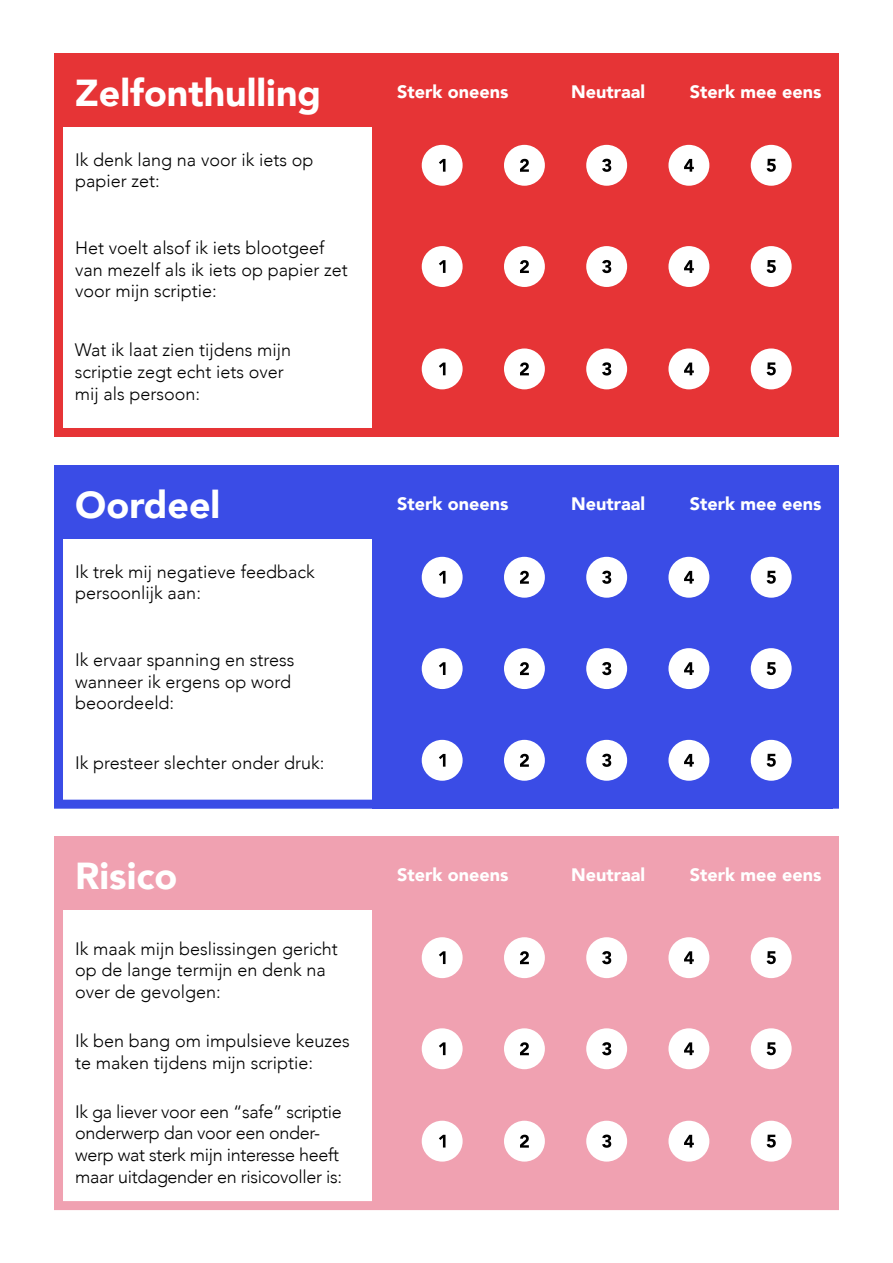
<style>
.page{position:relative;width:893px;height:1263px;background:#fff}
.page>*{position:absolute;margin:0;border:0;box-sizing:border-box;transform-origin:0 0}
.t1{font:900 37.5px "Avenir";color:#fff}
.t2{font:300 18px/21.6px "Avenir";color:#000}
.t3{font:300 18px/21.6px "Avenir";letter-spacing:-.02em;color:#000}
.t4{font:900 18px "Avenir";color:#fff}
</style>
<div class="page">
<div style="left:54px;top:113px;width:785px;height:324px;border:9px solid #e63436"></div>
<div style="left:54px;top:525px;width:785px;height:284px;border:9px solid #3a4ce6"></div>
<div style="left:54px;top:896px;width:785px;height:314px;border:9px solid #f0a1b1"></div>
<div style="left:54px;top:53px;width:785px;height:73px;background:#e63436"></div>
<div style="left:54px;top:465px;width:785px;height:73px;background:#3a4ce6"></div>
<div style="left:54px;top:836px;width:785px;height:74px;background:#f0a1b1"></div>
<div style="left:372px;top:122px;width:461px;height:310px;background:#e63436"></div>
<div style="left:372px;top:534px;width:461px;height:275px;background:#3a4ce6"></div>
<div style="left:372px;top:905px;width:461px;height:302px;background:#f0a1b1"></div>
<div style="left:422px;top:145px;width:41px;height:41px;background:#fff;border-radius:50%"></div>
<div style="left:751px;top:145px;width:41px;height:41px;background:#fff;border-radius:50%"></div>
<div style="left:586px;top:145px;width:41px;height:41px;background:#fff;border-radius:50%"></div>
<div style="left:504px;top:145px;width:41px;height:41px;background:#fff;border-radius:50%"></div>
<div style="left:668px;top:145px;width:41px;height:41px;background:#fff;border-radius:50%"></div>
<svg style="left:439px;top:159px;width:6px;height:13px"></svg>
<svg style="left:520px;top:159px;width:9px;height:13px"></svg>
<svg style="left:602px;top:159px;width:9px;height:13px"></svg>
<svg style="left:684px;top:159px;width:10px;height:13px"></svg>
<svg style="left:767px;top:159px;width:9px;height:13px"></svg>
<div style="left:422px;top:557px;width:41px;height:41px;background:#fff;border-radius:50%"></div>
<div style="left:751px;top:557px;width:41px;height:41px;background:#fff;border-radius:50%"></div>
<div style="left:586px;top:557px;width:41px;height:41px;background:#fff;border-radius:50%"></div>
<div style="left:504px;top:557px;width:41px;height:41px;background:#fff;border-radius:50%"></div>
<div style="left:668px;top:557px;width:41px;height:41px;background:#fff;border-radius:50%"></div>
<svg style="left:439px;top:571px;width:6px;height:13px"></svg>
<svg style="left:520px;top:571px;width:9px;height:13px"></svg>
<svg style="left:602px;top:571px;width:9px;height:13px"></svg>
<svg style="left:684px;top:571px;width:10px;height:13px"></svg>
<svg style="left:767px;top:571px;width:9px;height:13px"></svg>
<div style="left:422px;top:937px;width:41px;height:41px;background:#fff;border-radius:50%"></div>
<div style="left:751px;top:937px;width:41px;height:41px;background:#fff;border-radius:50%"></div>
<div style="left:586px;top:937px;width:41px;height:41px;background:#fff;border-radius:50%"></div>
<div style="left:504px;top:937px;width:41px;height:41px;background:#fff;border-radius:50%"></div>
<div style="left:668px;top:937px;width:41px;height:41px;background:#fff;border-radius:50%"></div>
<svg style="left:439px;top:951px;width:6px;height:13px"></svg>
<svg style="left:520px;top:951px;width:9px;height:13px"></svg>
<svg style="left:602px;top:951px;width:9px;height:13px"></svg>
<svg style="left:684px;top:951px;width:10px;height:13px"></svg>
<svg style="left:767px;top:951px;width:9px;height:13px"></svg>
<div style="left:422px;top:246px;width:41px;height:41px;background:#fff;border-radius:50%"></div>
<div style="left:751px;top:246px;width:41px;height:41px;background:#fff;border-radius:50%"></div>
<div style="left:586px;top:246px;width:41px;height:41px;background:#fff;border-radius:50%"></div>
<div style="left:504px;top:246px;width:41px;height:41px;background:#fff;border-radius:50%"></div>
<div style="left:668px;top:246px;width:41px;height:41px;background:#fff;border-radius:50%"></div>
<svg style="left:439px;top:260px;width:6px;height:13px"></svg>
<svg style="left:520px;top:260px;width:9px;height:13px"></svg>
<svg style="left:602px;top:260px;width:9px;height:13px"></svg>
<svg style="left:684px;top:260px;width:10px;height:13px"></svg>
<svg style="left:767px;top:260px;width:9px;height:13px"></svg>
<div style="left:422px;top:648px;width:41px;height:41px;background:#fff;border-radius:50%"></div>
<div style="left:751px;top:648px;width:41px;height:41px;background:#fff;border-radius:50%"></div>
<div style="left:586px;top:648px;width:41px;height:41px;background:#fff;border-radius:50%"></div>
<div style="left:504px;top:648px;width:41px;height:41px;background:#fff;border-radius:50%"></div>
<div style="left:668px;top:648px;width:41px;height:41px;background:#fff;border-radius:50%"></div>
<svg style="left:439px;top:662px;width:6px;height:13px"></svg>
<svg style="left:520px;top:662px;width:9px;height:13px"></svg>
<svg style="left:602px;top:662px;width:9px;height:13px"></svg>
<svg style="left:684px;top:662px;width:10px;height:13px"></svg>
<svg style="left:767px;top:662px;width:9px;height:13px"></svg>
<div style="left:422px;top:1028px;width:41px;height:41px;background:#fff;border-radius:50%"></div>
<div style="left:751px;top:1028px;width:41px;height:41px;background:#fff;border-radius:50%"></div>
<div style="left:586px;top:1028px;width:41px;height:41px;background:#fff;border-radius:50%"></div>
<div style="left:504px;top:1028px;width:41px;height:41px;background:#fff;border-radius:50%"></div>
<div style="left:668px;top:1028px;width:41px;height:41px;background:#fff;border-radius:50%"></div>
<svg style="left:439px;top:1042px;width:6px;height:13px"></svg>
<svg style="left:520px;top:1042px;width:9px;height:13px"></svg>
<svg style="left:602px;top:1042px;width:9px;height:13px"></svg>
<svg style="left:684px;top:1042px;width:10px;height:13px"></svg>
<svg style="left:767px;top:1042px;width:9px;height:13px"></svg>
<div style="left:422px;top:348px;width:41px;height:41px;background:#fff;border-radius:50%"></div>
<div style="left:751px;top:348px;width:41px;height:41px;background:#fff;border-radius:50%"></div>
<div style="left:586px;top:348px;width:41px;height:41px;background:#fff;border-radius:50%"></div>
<div style="left:504px;top:348px;width:41px;height:41px;background:#fff;border-radius:50%"></div>
<div style="left:668px;top:348px;width:41px;height:41px;background:#fff;border-radius:50%"></div>
<svg style="left:439px;top:363px;width:6px;height:12px"></svg>
<svg style="left:520px;top:362px;width:9px;height:13px"></svg>
<svg style="left:602px;top:362px;width:9px;height:13px"></svg>
<svg style="left:684px;top:363px;width:10px;height:12px"></svg>
<svg style="left:767px;top:362px;width:9px;height:13px"></svg>
<div style="left:422px;top:740px;width:41px;height:41px;background:#fff;border-radius:50%"></div>
<div style="left:751px;top:740px;width:41px;height:41px;background:#fff;border-radius:50%"></div>
<div style="left:586px;top:740px;width:41px;height:41px;background:#fff;border-radius:50%"></div>
<div style="left:504px;top:740px;width:41px;height:41px;background:#fff;border-radius:50%"></div>
<div style="left:668px;top:740px;width:41px;height:41px;background:#fff;border-radius:50%"></div>
<svg style="left:439px;top:754px;width:6px;height:13px"></svg>
<svg style="left:520px;top:754px;width:9px;height:13px"></svg>
<svg style="left:602px;top:754px;width:9px;height:13px"></svg>
<svg style="left:684px;top:754px;width:10px;height:13px"></svg>
<svg style="left:767px;top:754px;width:9px;height:13px"></svg>
<div style="left:422px;top:1121px;width:41px;height:40px;background:#fff;border-radius:50%"></div>
<div style="left:751px;top:1121px;width:41px;height:40px;background:#fff;border-radius:50%"></div>
<div style="left:586px;top:1121px;width:41px;height:40px;background:#fff;border-radius:50%"></div>
<div style="left:504px;top:1121px;width:41px;height:40px;background:#fff;border-radius:50%"></div>
<div style="left:668px;top:1121px;width:41px;height:40px;background:#fff;border-radius:50%"></div>
<svg style="left:439px;top:1135px;width:6px;height:12px"></svg>
<svg style="left:520px;top:1135px;width:9px;height:12px"></svg>
<svg style="left:602px;top:1134px;width:9px;height:14px"></svg>
<svg style="left:684px;top:1135px;width:10px;height:12px"></svg>
<svg style="left:767px;top:1135px;width:9px;height:12px"></svg>
<h1 class="t1" style="left:75px;top:60px;width:247px">Zelfonthulling</h1>
<p class="t2" style="left:75px;top:149px;width:240px">Ik denk lang na voor ik iets op papier zet:</p>
<p class="t2" style="left:75px;top:237px;width:274px">Het voelt alsof ik iets blootgeef van mezelf als ik iets op papier zet voor mijn scriptie:</p>
<p class="t2" style="left:75px;top:339px;width:218px">Wat ik laat zien tijdens mijn scriptie zegt echt iets over mij als persoon:</p>
<h1 class="t1" style="left:75px;top:472px;width:147px">Oordeel</h1>
<p class="t2" style="left:75px;top:561px;width:241px">Ik trek mij negatieve feedback persoonlijk aan:</p>
<p class="t2" style="left:75px;top:649px;width:221px">Ik ervaar spanning en stress wanneer ik ergens op word beoordeeld:</p>
<p class="t2" style="left:75px;top:752px;width:251px">Ik presteer slechter onder druk:</p>
<h1 class="t1" style="left:75px;top:844px;width:104px">Risico</h1>
<p class="t2" style="left:75px;top:938px;width:264px">Ik maak mijn beslissingen gericht op de lange termijn en denk na over de gevolgen:</p>
<p class="t2" style="left:75px;top:1030px;width:276px">Ik ben bang om impulsieve keuzes te maken tijdens mijn scriptie:</p>
<p class="t3" style="left:75px;top:1101px;width:268px">Ik ga liever voor een “safe” scriptie onderwerp dan voor een onder&shy;werp wat sterk mijn interesse heeft maar uitdagender en risicovoller is:</p>
<p class="t4" style="left:397px;top:76px;width:113px">Sterk oneens</p>
<p class="t4" style="left:397px;top:488px;width:113px">Sterk oneens</p>
<p class="t4" style="left:397px;top:860px;width:113px">Sterk oneens</p>
<p class="t4" style="left:571px;top:76px;width:75px">Neutraal</p>
<p class="t4" style="left:690px;top:76px;width:133px">Sterk mee eens</p>
<p class="t4" style="left:571px;top:488px;width:75px">Neutraal</p>
<p class="t4" style="left:690px;top:488px;width:133px">Sterk mee eens</p>
<p class="t4" style="left:571px;top:860px;width:75px">Neutraal</p>
<p class="t4" style="left:690px;top:860px;width:133px">Sterk mee eens</p>
</div>
